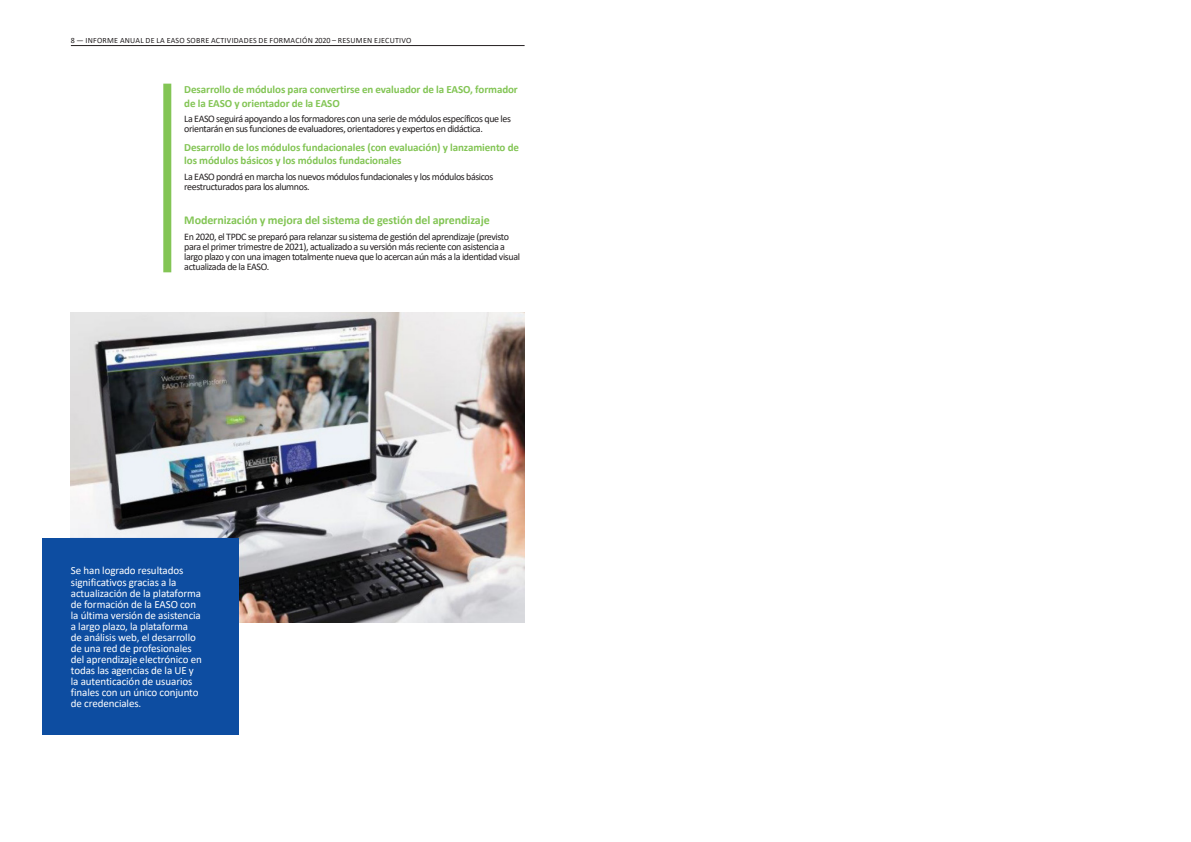
<style>
.page{position:relative;width:1191px;height:842px;background:#fff}
.page>*{position:absolute;margin:0;border:0;box-sizing:border-box;transform-origin:0 0}
.body_indent_subtitle{font:700 12px "Calibri";letter-spacing:-.01em;color:#83c555}
.body{font:11px/11px "Calibri";letter-spacing:-.01em;color:#fff}
.body__indent{font:700 11px/13.2px "Calibri";letter-spacing:-.01em;color:#83c555}
.body__indent-2{font:10px/10px "Calibri";letter-spacing:-.04em;color:#231f20}
.t1{font:8px "Calibri";letter-spacing:.03em;color:#231f20}
</style>
<div class="page">
<hr style="left:71px;top:45px;width:453px;height:1px;background:#231f20">
<div style="left:163px;top:84px;width:8px;height:188px;background:#83c555"></div>
<img style="left:71px;top:312px;width:453px;height:310px">
<div style="left:43px;top:538px;width:195px;height:197px;background:#0d4da1"></div>
<p class="t1" style="left:71px;top:34px;width:342px">8 — INFORME ANUAL DE LA EASO SOBRE ACTIVIDADES DE FORMACIÓN 2020 – RESUMEN EJECUTIVO</p>
<p class="body__indent" style="left:184px;top:83px;width:335px">Desarrollo de módulos para convertirse en evaluador de la EASO, formador de la EASO y orientador de la EASO</p>
<p class="body__indent-2" style="left:184px;top:114px;width:328px">La EASO seguirá apoyando a los formadores con una serie de módulos específicos que les orientarán en sus funciones de evaluadores, orientadores y expertos en didáctica.</p>
<p class="body__indent" style="left:184px;top:141px;width:336px">Desarrollo de los módulos fundacionales (con evaluación) y lanzamiento de los módulos básicos y los módulos fundacionales</p>
<p class="body__indent-2" style="left:184px;top:171px;width:310px">La EASO pondrá en marcha los nuevos módulos fundacionales y los módulos básicos reestructurados para los alumnos.</p>
<p class="body_indent_subtitle" style="left:184px;top:212px;width:307px">Modernización y mejora del sistema de gestión del aprendizaje</p>
<p class="body__indent-2" style="left:184px;top:231px;width:337px">En 2020, el TPDC se preparó para relanzar su sistema de gestión del aprendizaje (previsto para el primer trimestre de 2021), actualizado a su versión más reciente con asistencia a largo plazo y con una imagen totalmente nueva que lo acercan aún más a la identidad visual actualizada de la EASO.</p>
<p class="body" style="left:71px;top:565px;width:132px">Se han logrado resultados significativos gracias a la actualización de la plataforma de formación de la EASO con la última versión de asistencia a largo plazo, la plataforma de análisis web, el desarrollo de una red de profesionales del aprendizaje electrónico en todas las agencias de la UE y la autenticación de usuarios finales con un único conjunto de credenciales.</p>
</div>
